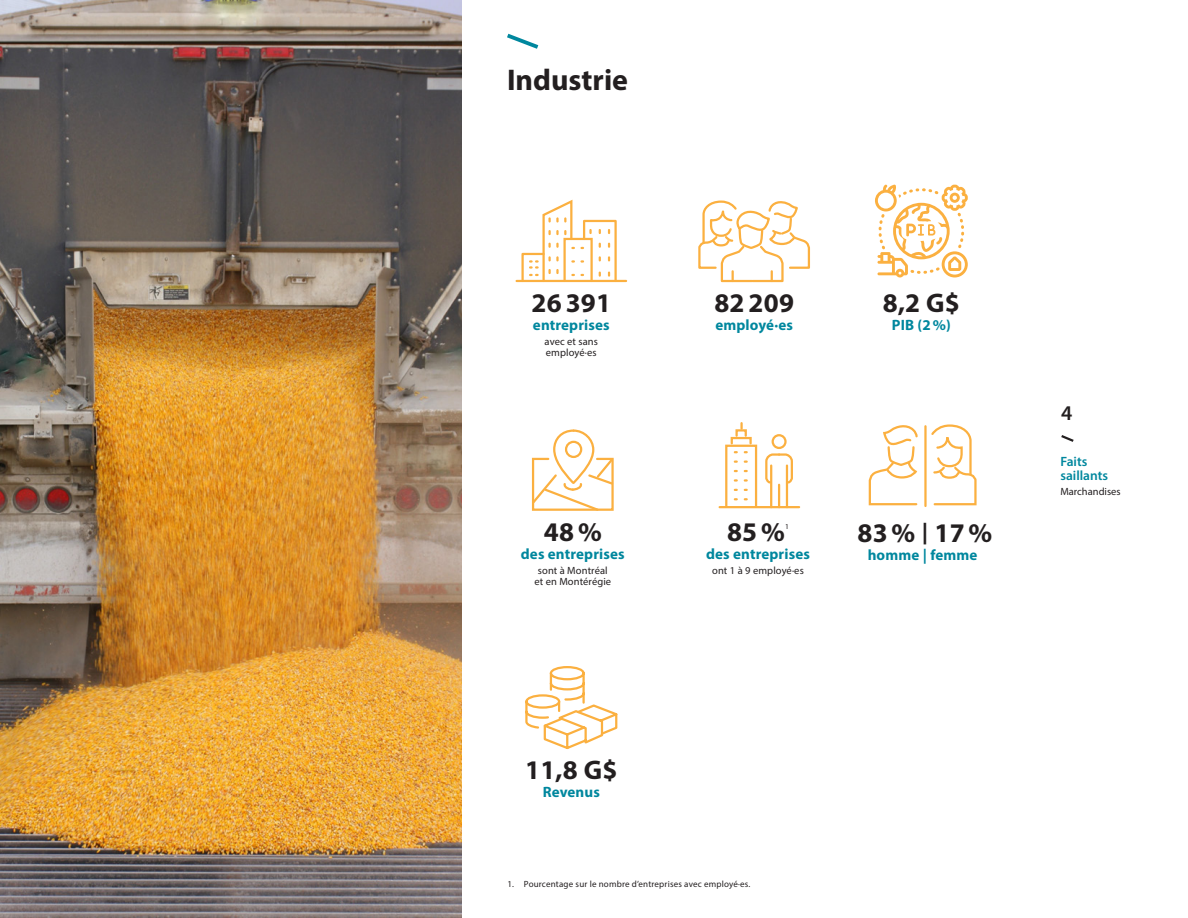
<style>
.page{position:relative;width:1188px;height:918px;background:#fff}
.page>*{position:absolute;margin:0;border:0;box-sizing:border-box;transform-origin:0 0}
.t1{font:700 30px "Myriad Pro";color:#231f20}
.t2{font:700 27px "Myriad Pro";letter-spacing:.01em;color:#231f20}
.t3{font:600 21px "Myriad Pro";color:#231f20}
.t4{font:700 15px "Myriad Pro";letter-spacing:.01em;color:#00879e}
.t5{font:600 13.5px/13.5px "Myriad Pro";color:#00879e}
.t6{font:10.5px/10.5px "Myriad Pro";letter-spacing:.01em;color:#231f20}
.t7{font:9px "Myriad Pro";letter-spacing:.02em;color:#231f20}
.t8{font:7.5px "Myriad Pro";color:#231f20}
.s1{font-weight:600;font-size:21.6px}
</style>
<div class="page">
<svg style="left:1061px;top:435px;width:13px;height:7px"></svg>
<img style="left:0;top:0;width:462px;height:917px">
<svg style="left:931px;top:424px;width:46px;height:82px"></svg>
<svg style="left:868px;top:425px;width:50px;height:81px"></svg>
<hr style="left:924px;top:426px;width:3px;height:80px;background:#fbb040">
<svg style="left:525px;top:666px;width:93px;height:84px"></svg>
<hr style="left:517px;top:280px;width:109px;height:2px;background:#fbb040">
<svg style="left:582px;top:219px;width:36px;height:64px"></svg>
<div style="left:563px;top:238px;width:30px;height:44px;border:2px solid #fbb040"></div>
<svg style="left:520px;top:199px;width:54px;height:84px"></svg>
<svg style="left:531px;top:429px;width:83px;height:82px"></svg>
<div style="left:565px;top:441px;width:17px;height:17px;border:2px solid #fbb040;border-radius:50%"></div>
<svg style="left:698px;top:200px;width:112px;height:83px"></svg>
<hr style="left:720px;top:506px;width:79px;height:2px;background:#fbb040">
<div style="left:725px;top:445px;width:32px;height:63px;border:2px solid #fbb040"></div>
<div style="left:731px;top:437px;width:21px;height:7px;border:2px solid #fbb040"></div>
<div style="left:735px;top:429px;width:12px;height:8px;border:2px solid #fbb040"></div>
<svg style="left:740px;top:423px;width:3px;height:6px"></svg>
<svg style="left:765px;top:453px;width:28px;height:32px"></svg>
<hr style="left:778px;top:485px;width:2px;height:22px;background:#fbb040">
<hr style="left:770px;top:466px;width:2px;height:41px;background:#fbb040">
<hr style="left:786px;top:466px;width:2px;height:41px;background:#fbb040">
<div style="left:772px;top:434px;width:15px;height:15px;border:2px solid #fbb040;border-radius:50%"></div>
<svg style="left:875px;top:184px;width:93px;height:93px"></svg>
<svg style="left:507px;top:33px;width:32px;height:16px"></svg>
<h1 class="t1" style="left:507px;top:60px;width:123px">Industrie</h1>
<h2 class="t2" style="left:532px;top:286px;width:81px">26 391</h2>
<h3 class="t4" style="left:533px;top:316px;width:78px">entreprises</h3>
<p class="t6" style="left:545px;top:336px;width:55px">avec et sans employé·es</p>
<h2 class="t2" style="left:544px;top:515px;width:59px">48%</h2>
<h3 class="t4" style="left:521px;top:544px;width:105px">des entreprises</h3>
<p class="t6" style="left:534px;top:565px;width:78px;text-align:center">sont à Montréal et en Montérégie</p>
<h2 class="t2" style="left:714px;top:286px;width:81px">82 209</h2>
<h3 class="t4" style="left:715px;top:316px;width:79px">employé·es</h3>
<h2 class="t2" style="left:883px;top:285px;width:79px">8,2 G$</h2>
<h3 class="t4" style="left:892px;top:315px;width:61px">PIB (2%)</h3>
<h2 class="t2" style="left:727px;top:515px;width:59px">85%</h2>
<p class="t8" style="left:785px;top:522px;width:5px">1</p>
<h3 class="t4" style="left:706px;top:544px;width:105px">des entreprises</h3>
<p class="t6" style="left:712px;top:565px;width:93px">ont 1 à 9 employé·es</p>
<h2 class="t2" style="left:857px;top:515px;width:136px">83% <span class="s1">|</span> 17%</h2>
<h3 class="t4" style="left:868px;top:545px;width:111px">homme | femme</h3>
<h2 class="t2" style="left:525px;top:752px;width:94px">11,8 G$</h2>
<h3 class="t4" style="left:543px;top:782px;width:59px">Revenus</h3>
<p class="t7" style="left:507px;top:878px;width:244px">1. Pourcentage sur le nombre d’entreprises avec employé·es.</p>
<h3 class="t3" style="left:1061px;top:400px;width:13px">4</h3>
<p class="t5" style="left:1060px;top:455px;width:49px">Faits saillants</p>
<p class="t6" style="left:1060px;top:486px;width:62px">Marchandises</p>
</div>
